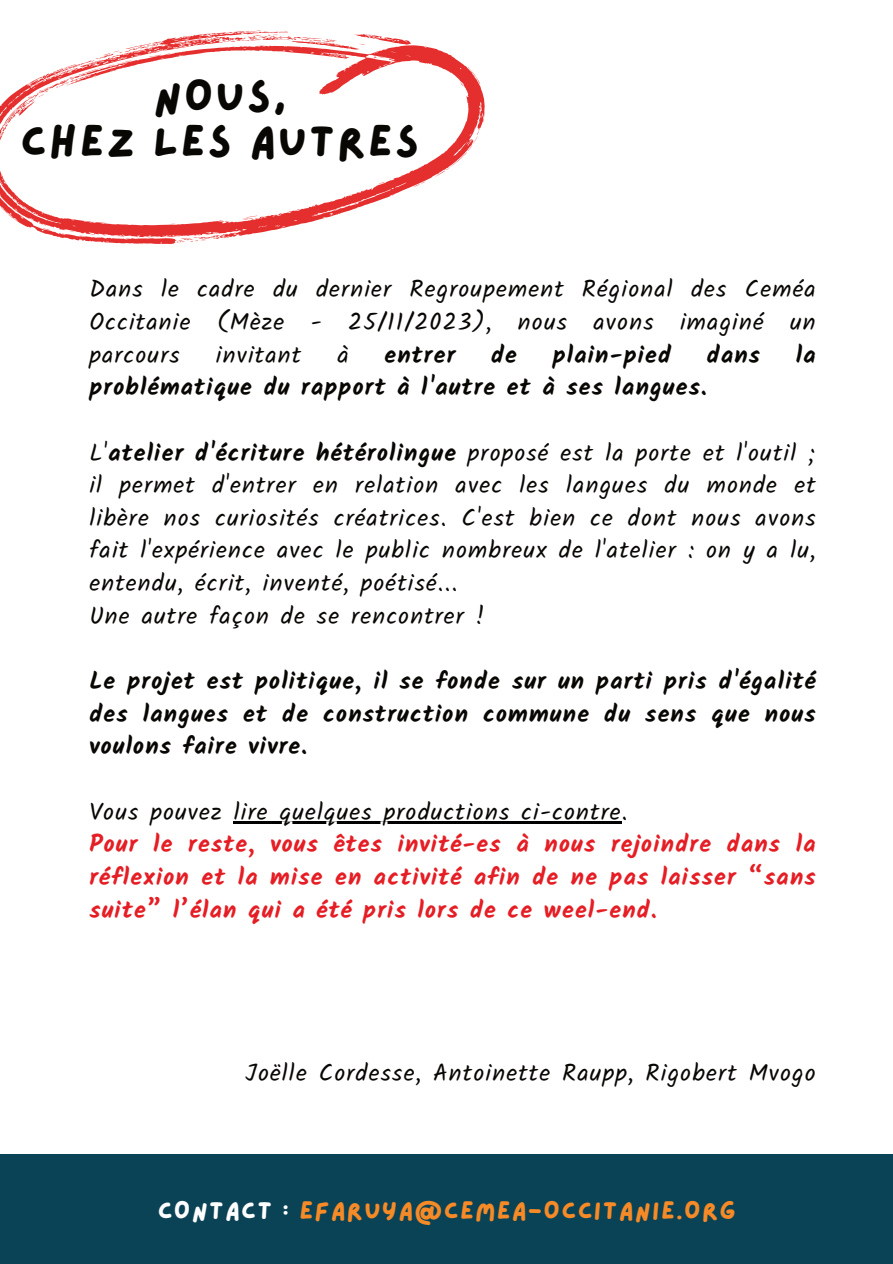
<style>
.page{position:relative;width:893px;height:1264px;background:#fff}
.page>*{position:absolute;margin:0;border:0;box-sizing:border-box;transform-origin:0 0}
.t1{font:45px/45px "Lazydog";letter-spacing:.05em;color:#080704;text-align:center}
.t2{font:25.5px "Lazydog";letter-spacing:.05em;color:#f68a27}
.t3{font:24px/32.7px "Kalam";letter-spacing:.05em;color:#080704;text-align:justify}
.t4{font:700 24px/32.7px "Kalam";letter-spacing:.05em;color:#080704;text-align:justify}
.t5{font:700 24px/32.7px "Kalam";letter-spacing:.05em;color:#e51e25;text-align:justify}
.s1{font-weight:700}
.s2{color:#fff}
</style>
<div class="page">
<svg style="left:0;top:30px;width:485px;height:214px"></svg>
<div style="left:0;top:1154px;width:892px;height:109px;background:#0a4355"></div>
<hr style="left:234px;top:821px;width:388px;height:3px;background:#000">
<h1 class="t1" style="left:20px;top:72px;width:400px">NOUS,<br>CHEZ LES AUTRES</h1>
<p class="t3" style="left:89px;top:274px;width:727px">Dans le cadre du dernier Regroupement Régional des Ceméa Occitanie (Mèze - 25/11/2023), nous avons imaginé un parcours</p>
<p class="t3" style="left:216px;top:339px;width:87px">invitant</p>
<p class="t3" style="left:337px;top:339px;width:13px">à</p>
<p class="t4" style="left:384px;top:338px;width:72px">entrer</p>
<p class="t4" style="left:491px;top:338px;width:27px">de</p>
<p class="t4" style="left:552px;top:338px;width:120px">plain-pied</p>
<p class="t4" style="left:706px;top:338px;width:55px">dans</p>
<p class="t4" style="left:795px;top:338px;width:21px">la</p>
<p class="t4" style="left:89px;top:370px;width:619px">problématique du rapport à l'autre et à ses langues.</p>
<p class="t3" style="left:89px;top:437px;width:727px;text-align:left">L'<span class="s1">atelier d'écriture hétérolingue</span> proposé est la porte et l'outil ; il permet d'entrer en relation avec les langues du monde et libère nos curiosités créatrices. C'est bien ce dont nous avons fait l'expérience avec le public nombreux de l'atelier : on y a lu, entendu, écrit, inventé, poétisé...<br>Une autre façon de se rencontrer !</p>
<p class="t4" style="left:89px;top:664px;width:727px">Le projet est politique, il se fonde sur un parti pris d'égalité des langues et de construction commune du sens que nous voulons faire vivre.</p>
<p class="t3" style="left:89px;top:796px;width:539px">Vous pouvez lire quelques productions ci-contre.</p>
<p class="t5" style="left:89px;top:827px;width:727px">Pour le reste, vous êtes invité-es à nous rejoindre dans la réflexion et la mise en activité afin de ne pas laisser “sans suite” l’élan qui a été pris lors de ce weel-end.</p>
<p class="t3" style="left:245px;top:1057px;width:571px">Joëlle Cordesse, Antoinette Raupp, Rigobert Mvogo</p>
<p class="t2" style="left:158px;top:1193px;width:579px"><span class="s2">CONTACT :</span> EFARUYA@CEMEA-OCCITANIE.ORG</p>
</div>
